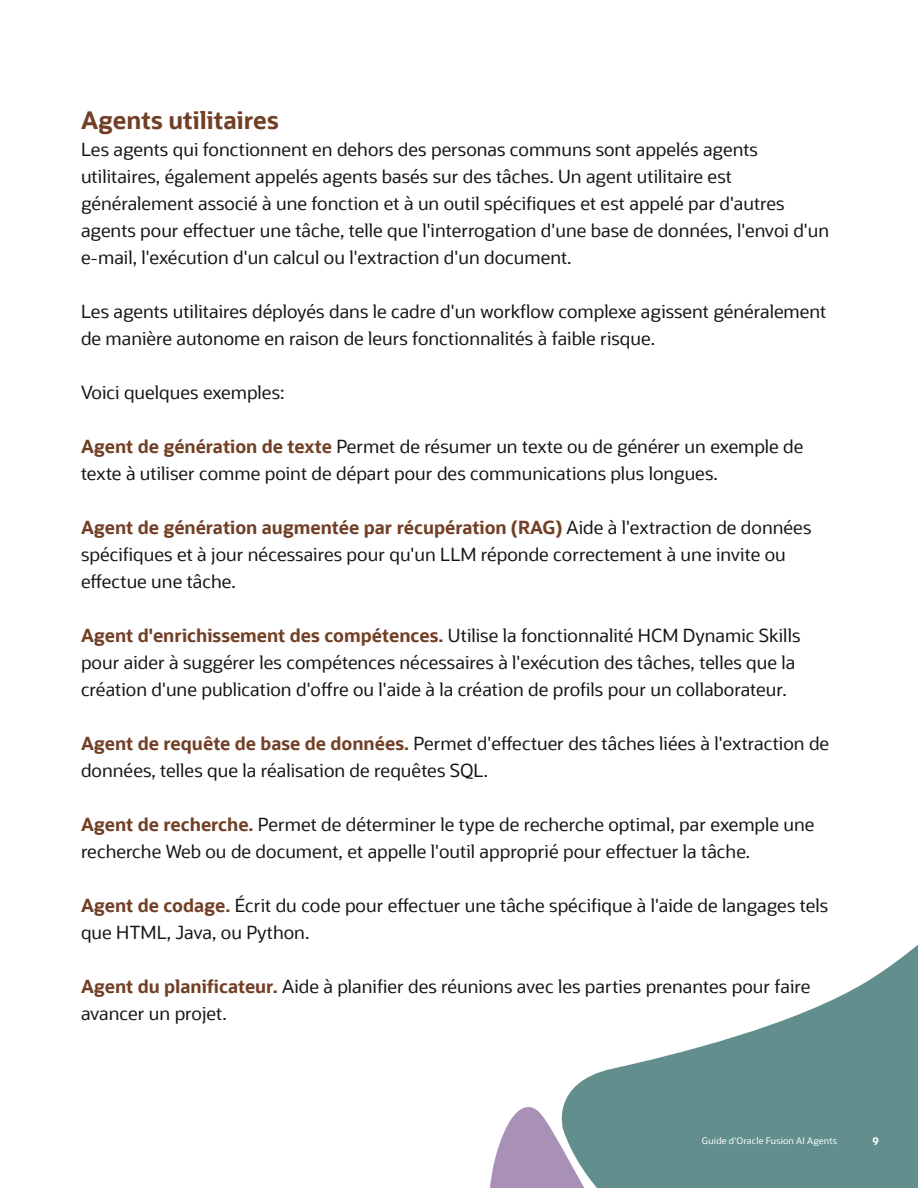
<style>
.page{position:relative;width:918px;height:1188px;background:#fff}
.page>*{position:absolute;margin:0;border:0;box-sizing:border-box;transform-origin:0 0}
.A__Body_Heading{font:700 24px "Oracle Sans";color:#713f25}
.A__Body_Heading-2{font:18px/27px "Oracle Sans";color:#171615}
.t1{font:700 10.5px "Oracle Sans";color:#fff}
.t2{font:9px "Oracle Sans";letter-spacing:.025em;color:#fff}
.s1{font-weight:700;color:#713f25}
</style>
<div class="page">
<svg style="left:566px;top:945px;width:352px;height:154px"></svg>
<svg style="left:490px;top:1099px;width:428px;height:89px;background:#759699"></svg>
<p class="A__Body_Heading" style="left:81px;top:105px;width:199px">Agents utilitaires</p>
<p class="A__Body_Heading-2" style="left:81px;top:136px;width:750px">Les agents qui fonctionnent en dehors des personas communs sont appelés agents utilitaires, également appelés agents basés sur des tâches. Un agent utilitaire est généralement associé à une fonction et à un outil spécifiques et est appelé par d'autres agents pour effectuer une tâche, telle que l'interrogation d'une base de données, l'envoi d'un e-mail, l'exécution d'un calcul ou l'extraction d'un document.</p>
<p class="A__Body_Heading-2" style="left:81px;top:298px;width:747px">Les agents utilitaires déployés dans le cadre d'un workflow complexe agissent généralement de manière autonome en raison de leurs fonctionnalités à faible risque.</p>
<p class="A__Body_Heading-2" style="left:81px;top:379px;width:205px">Voici quelques exemples:</p>
<p class="A__Body_Heading-2" style="left:81px;top:433px;width:724px"><span class="s1">Agent de génération de texte</span> Permet de résumer un texte ou de générer un exemple de texte à utiliser comme point de départ pour des communications plus longues.</p>
<p class="A__Body_Heading-2" style="left:81px;top:514px;width:732px"><span class="s1">Agent de génération augmentée par récupération (RAG)</span> Aide à l'extraction de données spécifiques et à jour nécessaires pour qu'un LLM réponde correctement à une invite ou effectue une tâche.</p>
<p class="A__Body_Heading-2" style="left:81px;top:622px;width:721px"><span class="s1">Agent d'enrichissement des compétences.</span> Utilise la fonctionnalité HCM Dynamic Skills pour aider à suggérer les compétences nécessaires à l'exécution des tâches, telles que la création d'une publication d'offre ou l'aide à la création de profils pour un collaborateur.</p>
<p class="A__Body_Heading-2" style="left:81px;top:730px;width:750px"><span class="s1">Agent de requête de base de données.</span> Permet d'effectuer des tâches liées à l'extraction de données, telles que la réalisation de requêtes SQL.</p>
<p class="A__Body_Heading-2" style="left:81px;top:811px;width:735px"><span class="s1">Agent de recherche.</span> Permet de déterminer le type de recherche optimal, par exemple une recherche Web ou de document, et appelle l'outil approprié pour effectuer la tâche.</p>
<p class="A__Body_Heading-2" style="left:81px;top:892px;width:749px"><span class="s1">Agent de codage.</span> Écrit du code pour effectuer une tâche spécifique à l'aide de langages tels que HTML, Java, ou Python.</p>
<p class="A__Body_Heading-2" style="left:81px;top:973px;width:731px"><span class="s1">Agent du planificateur.</span> Aide à planifier des réunions avec les parties prenantes pour faire avancer un projet.</p>
<p class="t2" style="left:702px;top:1135px;width:137px">Guide d'Oracle Fusion AI Agents</p>
<p class="t1" style="left:873px;top:1134px;width:8px">9</p>
</div>
